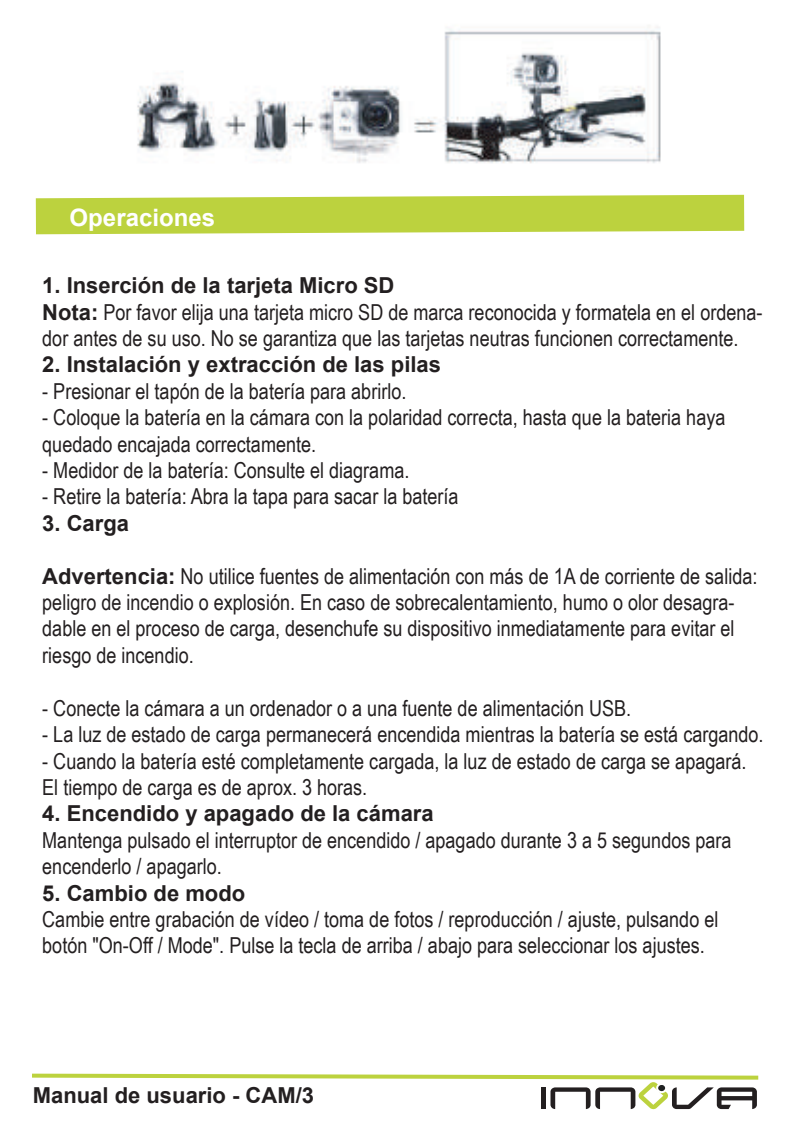
<style>
.page{position:relative;width:794px;height:1134px;background:#fff}
.page>*{position:absolute;margin:0;border:0;box-sizing:border-box;transform-origin:0 0}
.t1{font:700 24px "Arial";color:#fff}
.t2{font:22px/26.4px "Arial Narrow";color:#231f20}
.t3{font:700 22px "Arial";color:#231f20}
.s1{font-family:"Arial";font-weight:700}
</style>
<div class="page">
<svg style="left:32px;top:1073px;width:727px;height:36px"></svg>
<div style="left:541px;top:1087px;width:5px;height:22px;background:#231f20"></div>
<div style="left:656px;top:1083px;width:11px;height:10px;background:#202222;border:2px solid #fff;border-radius:50%"></div>
<img style="left:137px;top:27px;width:524px;height:136px">
<svg style="left:36px;top:195px;width:708px;height:39px;background:#c1d54c"></svg>
<p class="t1" style="left:70px;top:202px;width:147px">Operaciones</p>
<p class="t3" style="left:42px;top:271px;width:354px">1. Inserción de la tarjeta Micro SD</p>
<p class="t2" style="left:42px;top:298px;width:721px"><span class="s1">Nota:</span> Por favor elija una tarjeta micro SD de marca reconocida y formatela en el ordena&shy;dor antes de su uso. No se garantiza que las tarjetas neutras funcionen correctamente.</p>
<p class="t3" style="left:42px;top:350px;width:400px">2. Instalación y extracción de las pilas</p>
<p class="t2" style="left:42px;top:377px;width:366px">- Presionar el tapón de la batería para abrirlo.</p>
<p class="t2" style="left:42px;top:403px;width:684px">- Coloque la batería en la cámara con la polaridad correcta, hasta que la bateria haya quedado encajada correctamente.</p>
<p class="t2" style="left:42px;top:456px;width:369px">- Medidor de la batería: Consulte el diagrama.</p>
<p class="t2" style="left:42px;top:483px;width:418px">- Retire la batería: Abra la tapa para sacar la batería</p>
<p class="t3" style="left:42px;top:508px;width:88px">3. Carga</p>
<p class="t2" style="left:42px;top:562px;width:716px"><span class="s1">Advertencia:</span> No utilice fuentes de alimentación con más de 1A de corriente de salida: peligro de incendio o explosión. En caso de sobrecalentamiento, humo o olor desagra&shy;dable en el proceso de carga, desenchufe su dispositivo inmediatamente para evitar el riesgo de incendio.</p>
<p class="t2" style="left:42px;top:694px;width:590px">- Conecte la cámara a un ordenador o a una fuente de alimentación USB.</p>
<p class="t2" style="left:42px;top:720px;width:723px">- La luz de estado de carga permanecerá encendida mientras la batería se está cargando.</p>
<p class="t2" style="left:42px;top:747px;width:706px">- Cuando la batería esté completamente cargada, la luz de estado de carga se apagará.<br>El tiempo de carga es de aprox. 3 horas.</p>
<p class="t3" style="left:42px;top:799px;width:393px">4. Encendido y apagado de la cámara</p>
<p class="t2" style="left:42px;top:826px;width:691px">Mantenga pulsado el interruptor de encendido / apagado durante 3 a 5 segundos para encenderlo / apagarlo.</p>
<p class="t3" style="left:42px;top:878px;width:204px">5. Cambio de modo</p>
<p class="t2" style="left:42px;top:905px;width:677px">Cambie entre grabación de vídeo / toma de fotos / reproducción / ajuste, pulsando el botón "On-Off / Mode". Pulse la tecla de arriba / abajo para seleccionar los ajustes.</p>
<p class="t3" style="left:33px;top:1080px;width:283px">Manual de usuario - CAM/3</p>
</div>
